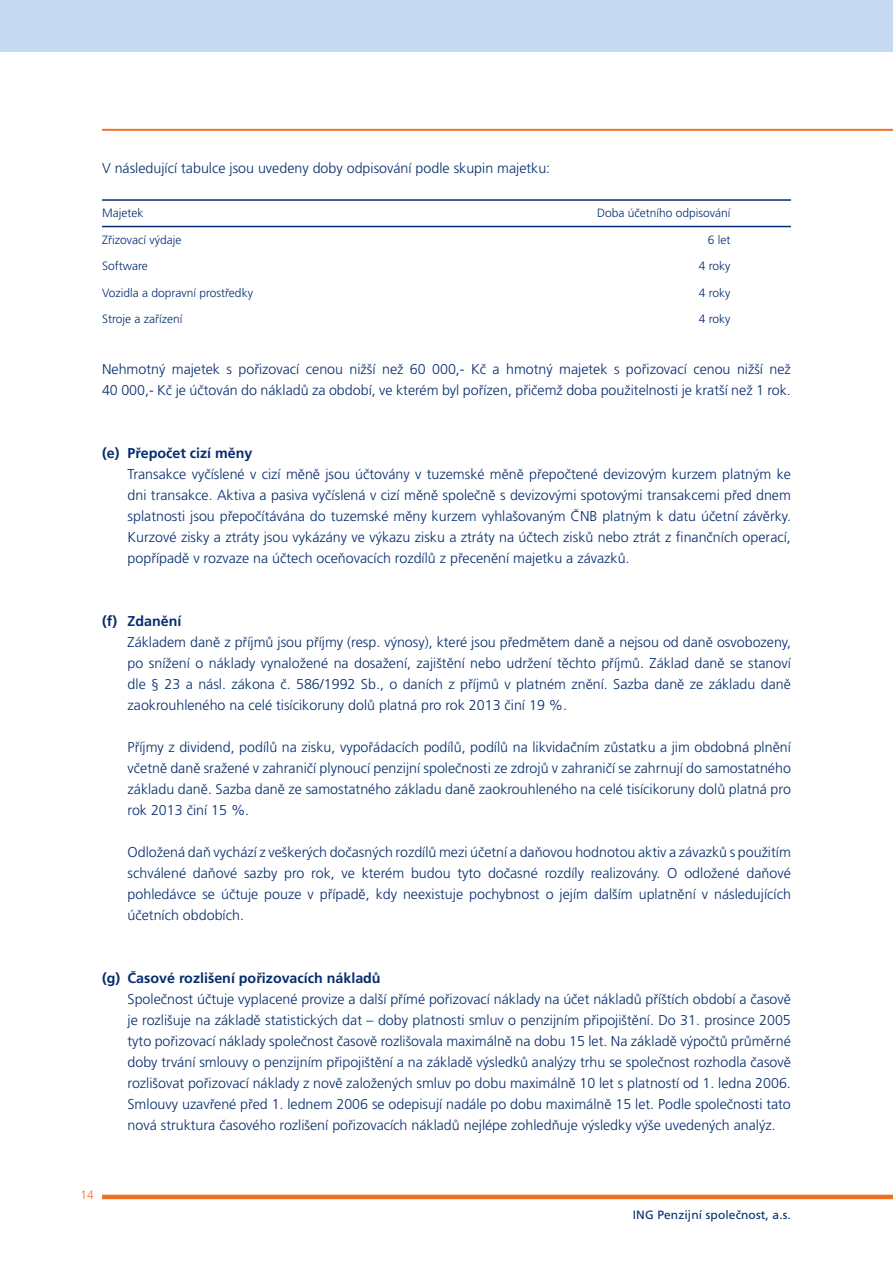
<style>
.page{position:relative;width:893px;height:1263px;background:#fff}
.page>*{position:absolute;margin:0;border:0;box-sizing:border-box;transform-origin:0 0}
.t1{font:300 14.25px/21px "Frutiger CE";color:#052d6f;text-align:justify}
.t2{font:700 14.25px "Frutiger CE";color:#052d6f}
.t3{font:300 12px "Frutiger CE";color:#052d6f}
.t4{font:12px "Frutiger CE";letter-spacing:.01em;color:#052d6f}
.t5{font:300 12px "Frutiger CE";color:#f36e21}
</style>
<div class="page">
<hr style="left:102px;top:1195px;width:791px;height:4px;background:#f36e21">
<hr style="left:102px;top:129px;width:791px;height:2px;background:#f36e21">
<hr style="left:102px;top:199px;width:689px;height:2px;background:#052d6f">
<hr style="left:102px;top:226px;width:689px;height:1px;background:#052d6f">
<div style="left:0;top:0;width:893px;height:51px;background:#c5daf1"></div>
<p class="t1" style="left:102px;top:157px;width:450px">V následující tabulce jsou uvedeny doby odpisování podle skupin majetku:</p>
<p class="t3" style="left:102px;top:206px;width:43px">Majetek</p>
<p class="t3" style="left:597px;top:206px;width:135px">Doba účetního odpisování</p>
<p class="t3" style="left:102px;top:233px;width:81px">Zřizovací výdaje</p>
<p class="t3" style="left:708px;top:233px;width:24px">6 let</p>
<p class="t3" style="left:102px;top:259px;width:47px">Software</p>
<p class="t3" style="left:699px;top:259px;width:33px">4 roky</p>
<p class="t3" style="left:102px;top:286px;width:152px">Vozidla a dopravní prostředky</p>
<p class="t3" style="left:699px;top:286px;width:33px">4 roky</p>
<p class="t3" style="left:102px;top:312px;width:82px">Stroje a zařízení</p>
<p class="t3" style="left:699px;top:312px;width:33px">4 roky</p>
<p class="t1" style="left:102px;top:358px;width:690px">Nehmotný majetek s pořizovací cenou nižší než 60 000,- Kč a hmotný majetek s pořizovací cenou nižší než<br>40 000,- Kč je účtován do nákladů za období, ve kterém byl pořízen, přičemž doba použitelnosti je kratší než 1 rok.</p>
<p class="t2" style="left:102px;top:445px;width:152px">(e) Přepočet cizí měny</p>
<p class="t1" style="left:128px;top:463px;width:665px">Transakce vyčíslené v cizí měně jsou účtovány v tuzemské měně přepočtené devizovým kurzem platným ke dni transakce. Aktiva a pasiva vyčíslená v cizí měně společně s devizovými spotovými transakcemi před dnem splatnosti jsou přepočítávána do tuzemské měny kurzem vyhlašovaným ČNB platným k datu účetní závěrky.<br>Kurzové zisky a ztráty jsou vykázány ve výkazu zisku a ztráty na účtech zisků nebo ztrát z finančních operací, popřípadě v rozvaze na účtech oceňovacích rozdílů z přecenění majetku a závazků.</p>
<p class="t2" style="left:102px;top:613px;width:81px">(f) Zdanění</p>
<p class="t1" style="left:128px;top:631px;width:665px">Základem daně z příjmů jsou příjmy (resp. výnosy), které jsou předmětem daně a nejsou od daně osvobozeny, po snížení o náklady vynaložené na dosažení, zajištění nebo udržení těchto příjmů. Základ daně se stanoví dle § 23 a násl. zákona č. 586/1992 Sb., o daních z příjmů v platném znění. Sazba daně ze základu daně zaokrouhleného na celé tisícikoruny dolů platná pro rok 2013 činí 19 %.</p>
<p class="t1" style="left:128px;top:736px;width:665px">Příjmy z dividend, podílů na zisku, vypořádacích podílů, podílů na likvidačním zůstatku a jim obdobná plnění včetně daně sražené v zahraničí plynoucí penzijní společnosti ze zdrojů v zahraničí se zahrnují do samostatného základu daně. Sazba daně ze samostatného základu daně zaokrouhleného na celé tisícikoruny dolů platná pro rok 2013 činí 15 %.</p>
<p class="t1" style="left:128px;top:841px;width:665px">Odložená daň vychází z veškerých dočasných rozdílů mezi účetní a daňovou hodnotou aktiv a závazků s použitím schválené daňové sazby pro rok, ve kterém budou tyto dočasné rozdíly realizovány. O odložené daňové pohledávce se účtuje pouze v případě, kdy neexistuje pochybnost o jejím dalším uplatnění v následujících účetních obdobích.</p>
<p class="t2" style="left:102px;top:970px;width:280px">(g) Časové rozlišení pořizovacích nákladů</p>
<p class="t1" style="left:128px;top:988px;width:665px">Společnost účtuje vyplacené provize a další přímé pořizovací náklady na účet nákladů příštích období a časově je rozlišuje na základě statistických dat – doby platnosti smluv o penzijním připojištění. Do 31. prosince 2005 tyto pořizovací náklady společnost časově rozlišovala maximálně na dobu 15 let. Na základě výpočtů průměrné doby trvání smlouvy o penzijním připojištění a na základě výsledků analýzy trhu se společnost rozhodla časově rozlišovat pořizovací náklady z nově založených smluv po dobu maximálně 10 let s platností od 1. ledna 2006.<br>Smlouvy uzavřené před 1. lednem 2006 se odepisují nadále po dobu maximálně 15 let. Podle společnosti tato nová struktura časového rozlišení pořizovacích nákladů nejlépe zohledňuje výsledky výše uvedených analýz.</p>
<p class="t5" style="left:80px;top:1188px;width:15px">14</p>
<p class="t4" style="left:633px;top:1208px;width:160px">ING Penzijní společnost, a.s.</p>
</div>
